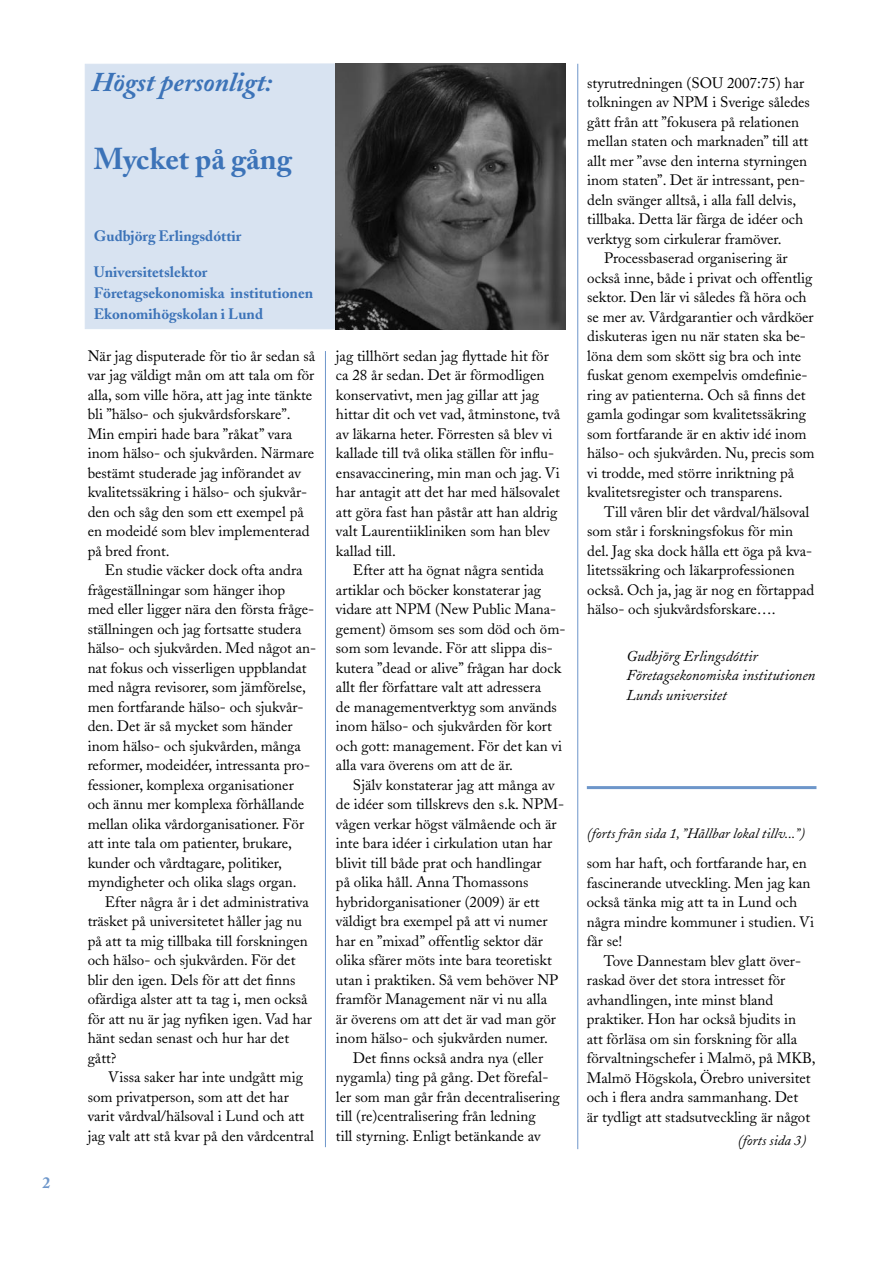
<style>
.page{position:relative;width:893px;height:1263px;background:#fff}
.page>*{position:absolute;margin:0;border:0;box-sizing:border-box;transform-origin:0 0}
.t1{font:700 30px "Adobe Caslon";color:#3c73b8}
.t2{font:italic 700 27px "Adobe Caslon";color:#3c73b8}
.t3{font:700 15.75px "Adobe Caslon";color:#6d96ca}
.Löptext{font:15px/19.5px "Adobe Caslon";color:#000}
.Första_stycke{font:15px/19.5px "Adobe Caslon";color:#000}
.t4{font:700 15px "Adobe Caslon";color:#3c73b8}
.t5{font:italic 15px "Adobe Caslon";color:#000}
.Bildtext{font:italic 14.25px "Adobe Caslon";color:#000}
</style>
<div class="page">
<div style="left:85px;top:64px;width:251px;height:265px;background:#d8e3f1"></div>
<div style="left:85px;top:64px;width:251px;height:265px;border:1px solid #d8e3f1"></div>
<hr style="left:325px;top:351px;width:1px;height:796px;background:#6d96ca">
<hr style="left:577px;top:64px;width:1px;height:1085px;background:#6d96ca">
<img style="left:336px;top:64px;width:230px;height:265px">
<hr style="left:587px;top:786px;width:229px;height:3px;background:#6d96ca">
<p class="t3" style="left:43px;top:1173px;width:9px">2</p>
<p class="t2" style="left:91px;top:67px;width:182px">Högst personligt:</p>
<p class="t1" style="left:94px;top:140px;width:200px">Mycket på gång</p>
<p class="t4" style="left:94px;top:226px;width:149px">Gudbjörg Erlingsdóttir</p>
<p class="t4" style="left:94px;top:262px;width:115px">Universitetslektor</p>
<p class="t4" style="left:94px;top:283px;width:221px">Företagsekonomiska institutionen</p>
<p class="t4" style="left:94px;top:304px;width:171px">Ekonomihögskolan i Lund</p>
<p class="Första_stycke" style="left:88px;top:346px;width:229px">När jag disputerade för tio år sedan så var jag väldigt mån om att tala om för alla, som ville höra, att jag inte tänkte bli ”hälso- och sjukvårdsforskare”.<br>Min empiri hade bara ”råkat” vara inom hälso- och sjukvården. Närmare bestämt studerade jag införandet av kvalitetssäkring i hälso- och sjukvår&shy;den och såg den som ett exempel på en modeidé som blev implementerad på bred front.</p>
<p class="Löptext" style="left:88px;top:560px;width:230px;text-indent:17px">En studie väcker dock ofta andra frågeställningar som hänger ihop<br>med eller ligger nära den första fråge&shy;ställningen och jag fortsatte studera hälso- och sjukvården. Med något an&shy;nat fokus och visserligen uppblandat med några revisorer, som jämförelse, men fortfarande hälso- och sjukvår&shy;den. Det är så mycket som händer inom hälso- och sjukvården, många reformer, modeidéer, intressanta pro&shy;fessioner, komplexa organisationer och ännu mer komplexa förhållande mellan olika vårdorganisationer. För att inte tala om patienter, brukare, kunder och vårdtagare, politiker, myndigheter och olika slags organ.</p>
<p class="Löptext" style="left:88px;top:892px;width:226px;text-indent:17px">Efter några år i det administrativa träsket på universitetet håller jag nu på att ta mig tillbaka till forskningen och hälso- och sjukvården. För det blir den igen. Dels för att det finns ofärdiga alster att ta tag i, men också för att nu är jag nyfiken igen. Vad har hänt sedan senast och hur har det gått?</p>
<p class="Löptext" style="left:88px;top:1067px;width:228px;text-indent:21px">Vissa saker har inte undgått mig som privatperson, som att det har varit vårdval/hälsoval i Lund och att jag valt att stå kvar på den vårdcentral</p>
<p class="Löptext" style="left:336px;top:346px;width:226px">jag tillhört sedan jag flyttade hit för ca 28 år sedan. Det är förmodligen konservativt, men jag gillar att jag hittar dit och vet vad, åtminstone, två av läkarna heter. Förresten så blev vi kallade till två olika ställen för influ&shy;ensavaccinering, min man och jag. Vi har antagit att det har med hälsovalet att göra fast han påstår att han aldrig valt Laurentiikliniken som han blev kallad till.</p>
<p class="Löptext" style="left:336px;top:561px;width:231px;text-indent:17px">Efter att ha ögnat några sentida artiklar och böcker konstaterar jag vidare att NPM (New Public Mana&shy;gement) ömsom ses som död och öm&shy;som som levande. För att slippa dis&shy;kutera ”dead or alive” frågan har dock allt fler författare valt att adressera<br>de managementverktyg som används inom hälso- och sjukvården för kort och gott: management. För det kan vi alla vara överens om att de är.</p>
<p class="Löptext" style="left:336px;top:775px;width:230px;text-indent:17px">Själv konstaterar jag att många av de idéer som tillskrevs den s.k. NPM&shy;vågen verkar högst välmående och är inte bara idéer i cirkulation utan har blivit till både prat och handlingar<br>på olika håll. Anna Thomassons hybridorganisationer (2009) är ett väldigt bra exempel på att vi numer har en ”mixad” offentlig sektor där olika sfärer möts inte bara teoretiskt utan i praktiken. Så vem behöver NP framför Management när vi nu alla<br>är överens om att det är vad man gör inom hälso- och sjukvården numer.</p>
<p class="Löptext" style="left:336px;top:1048px;width:225px;text-indent:17px">Det finns också andra nya (eller nygamla) ting på gång. Det förefal&shy;ler som man går från decentralisering till (re)centralisering från ledning<br>till styrning. Enligt betänkande av</p>
<p class="Löptext" style="left:587px;top:73px;width:224px">styrutredningen (SOU 2007:75) har tolkningen av NPM i Sverige således gått från att ”fokusera på relationen mellan staten och marknaden” till att allt mer ”avse den interna styrningen inom staten”. Det är intressant, pen&shy;deln svänger alltså, i alla fall delvis, tillbaka. Detta lär färga de idéer och verktyg som cirkulerar framöver.</p>
<p class="Löptext" style="left:587px;top:249px;width:229px;text-indent:17px">Processbaserad organisering är också inne, både i privat och offentlig sektor. Den lär vi således få höra och se mer av. Vårdgarantier och vårdköer diskuteras igen nu när staten ska be&shy;löna dem som skött sig bra och inte fuskat genom exempelvis omdefinie&shy;ring av patienterna. Och så finns det gamla godingar som kvalitetssäkring som fortfarande är en aktiv idé inom hälso- och sjukvården. Nu, precis som vi trodde, med större inriktning på kvalitetsregister och transparens.</p>
<p class="Löptext" style="left:587px;top:502px;width:229px;text-indent:17px">Till våren blir det vårdval/hälsoval som står i forskningsfokus för min del. Jag ska dock hålla ett öga på kva&shy;litetssäkring och läkarprofessionen också. Och ja, jag är nog en förtappad hälso- och sjukvårdsforskare….</p>
<p class="t5" style="left:626px;top:648px;width:133px">Gudbjörg Erlingsdóttir</p>
<p class="t5" style="left:626px;top:667px;width:190px">Företagsekonomiska institutionen</p>
<p class="t5" style="left:626px;top:687px;width:102px">Lunds universitet</p>
<p class="Bildtext" style="left:587px;top:825px;width:220px">(forts från sida 1, ”Hållbar lokal tillv...”)</p>
<p class="Löptext" style="left:587px;top:853px;width:229px">som har haft, och fortfarande har, en fascinerande utveckling. Men jag kan också tänka mig att ta in Lund och några mindre kommuner i studien. Vi får se!</p>
<p class="Löptext" style="left:587px;top:951px;width:230px;text-indent:17px">Tove Dannestam blev glatt över&shy;raskad över det stora intresset för avhandlingen, inte minst bland praktiker. Hon har också bjudits in att förläsa om sin forskning för alla förvaltningschefer i Malmö, på MKB, Malmö Högskola, Örebro universitet och i flera andra sammanhang. Det<br>är tydligt att stadsutveckling är något</p>
<p class="Bildtext" style="left:738px;top:1133px;width:70px">(forts sida 3)</p>
</div>
